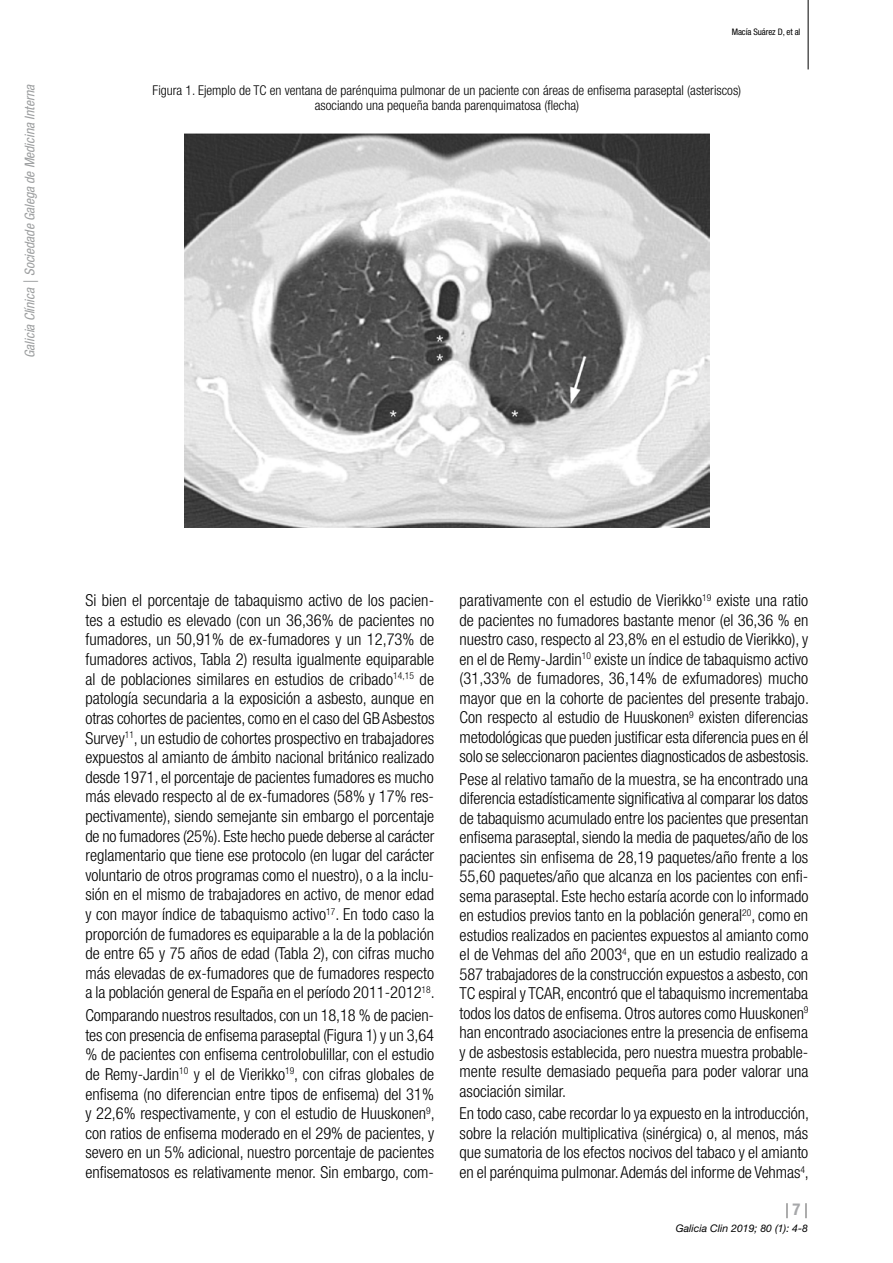
<style>
.page{position:relative;width:893px;height:1263px;background:#fff}
.page>*{position:absolute;margin:0;border:0;box-sizing:border-box;transform-origin:0 0}
.t1{font:300 condensed 16.5px/19.6px "Helvetica Neue LT Std";color:#000;text-align:justify}
.t2{font:100 15px "Helvetica Neue LT Std";color:#000}
.t3{font:300 condensed 13.5px/15.5px "Helvetica Neue LT Std";color:#000;text-align:center}
.t4{font:italic condensed 13.5px "Helvetica Neue LT Std";color:#9c9e9f}
.t5{font:italic 10.5px "Helvetica Neue LT Std";color:#000}
.t6{font:condensed 9px "Helvetica Neue LT Std";letter-spacing:-.01em;color:#000}
.s1{font-weight:700;font-stretch:condensed;font-size:16.5px;color:#a7a8aa}
</style>
<div class="page">
<img style="left:184px;top:133px;width:526px;height:394px">
<hr style="left:808px;top:0;width:1px;height:69px;background:#000">
<p class="t4" style="left:22px;top:358px;width:275px;rotate:-90deg">Galicia Clínica | Sociedade Galega de Medicina Interna</p>
<p class="t6" style="left:732px;top:27px;width:70px">Macía Suárez D, et al</p>
<p class="t3" style="left:153px;top:82px;width:590px">Figura 1. Ejemplo de TC en ventana de parénquima pulmonar de un paciente con áreas de enfisema paraseptal (asteriscos) asociando una pequeña banda parenquimatosa (flecha)</p>
<p class="t1" style="left:85px;top:590px;width:351px">Si bien el porcentaje de tabaquismo activo de los pacien&shy;tes a estudio es elevado (con un 36,36% de pacientes no fumadores, un 50,91% de ex-fumadores y un 12,73% de fumadores activos, Tabla 2) resulta igualmente equiparable al de poblaciones similares en estudios de cribado<sup>14,15</sup> de patología secundaria a la exposición a asbesto, aunque en otras cohortes de pacientes, como en el caso del GB Asbestos Survey<sup>11</sup>, un estudio de cohortes prospectivo en trabajadores expuestos al amianto de ámbito nacional británico realizado desde 1971, el porcentaje de pacientes fumadores es mucho más elevado respecto al de ex-fumadores (58% y 17% res&shy;pectivamente), siendo semejante sin embargo el porcentaje de no fumadores (25%). Este hecho puede deberse al carácter reglamentario que tiene ese protocolo (en lugar del carácter voluntario de otros programas como el nuestro), o a la inclu&shy;sión en el mismo de trabajadores en activo, de menor edad y con mayor índice de tabaquismo activo<sup>17</sup>. En todo caso la proporción de fumadores es equiparable a la de la población de entre 65 y 75 años de edad (Tabla 2), con cifras mucho más elevadas de ex-fumadores que de fumadores respecto a la población general de España en el período 2011-2012<sup>18</sup>.</p>
<p class="t1" style="left:85px;top:1005px;width:351px">Comparando nuestros resultados, con un 18,18 % de pacien&shy;tes con presencia de enfisema paraseptal (Figura 1) y un 3,64 % de pacientes con enfisema centrolobulillar, con el estudio de Remy-Jardin<sup>10</sup> y el de Vierikko<sup>19</sup>, con cifras globales de enfisema (no diferencian entre tipos de enfisema) del 31% y 22,6% respectivamente, y con el estudio de Huuskonen<sup>9</sup>, con ratios de enfisema moderado en el 29% de pacientes, y severo en un 5% adicional, nuestro porcentaje de pacientes enfisematosos es relativamente menor. Sin embargo, com-</p>
<p class="t1" style="left:460px;top:590px;width:351px">parativamente con el estudio de Vierikko<sup>19</sup> existe una ratio de pacientes no fumadores bastante menor (el 36,36 % en nuestro caso, respecto al 23,8% en el estudio de Vierikko), y en el de Remy-Jardin<sup>10</sup> existe un índice de tabaquismo activo (31,33% de fumadores, 36,14% de exfumadores) mucho mayor que en la cohorte de pacientes del presente trabajo.<br>Con respecto al estudio de Huuskonen<sup>9</sup> existen diferencias metodológicas que pueden justificar esta diferencia pues en él solo se seleccionaron pacientes diagnosticados de asbestosis.</p>
<p class="t1" style="left:460px;top:769px;width:350px">Pese al relativo tamaño de la muestra, se ha encontrado una diferencia estadísticamente significativa al comparar los datos de tabaquismo acumulado entre los pacientes que presentan enfisema paraseptal, siendo la media de paquetes/año de los pacientes sin enfisema de 28,19 paquetes/año frente a los 55,60 paquetes/año que alcanza en los pacientes con enfi&shy;sema paraseptal. Este hecho estaría acorde con lo informado en estudios previos tanto en la población general<sup>20</sup>, como en estudios realizados en pacientes expuestos al amianto como el de Vehmas del año 2003<sup>4</sup>, que en un estudio realizado a 587 trabajadores de la construcción expuestos a asbesto, con TC espiral y TCAR, encontró que el tabaquismo incrementaba todos los datos de enfisema. Otros autores como Huuskonen<sup>9 </sup>han encontrado asociaciones entre la presencia de enfisema y de asbestosis establecida, pero nuestra muestra probable&shy;mente resulte demasiado pequeña para poder valorar una asociación similar.</p>
<p class="t1" style="left:460px;top:1104px;width:351px">En todo caso, cabe recordar lo ya expuesto en la introducción, sobre la relación multiplicativa (sinérgica) o, al menos, más que sumatoria de los efectos nocivos del tabaco y el amianto en el parénquima pulmonar. Además del informe de Vehmas<sup>4</sup>,</p>
<p class="t2" style="left:786px;top:1201px;width:24px">|<span class="s1">7</span>|</p>
<p class="t5" style="left:676px;top:1222px;width:134px">Galicia Clin 2019; 80 (1): 4-8</p>
</div>
